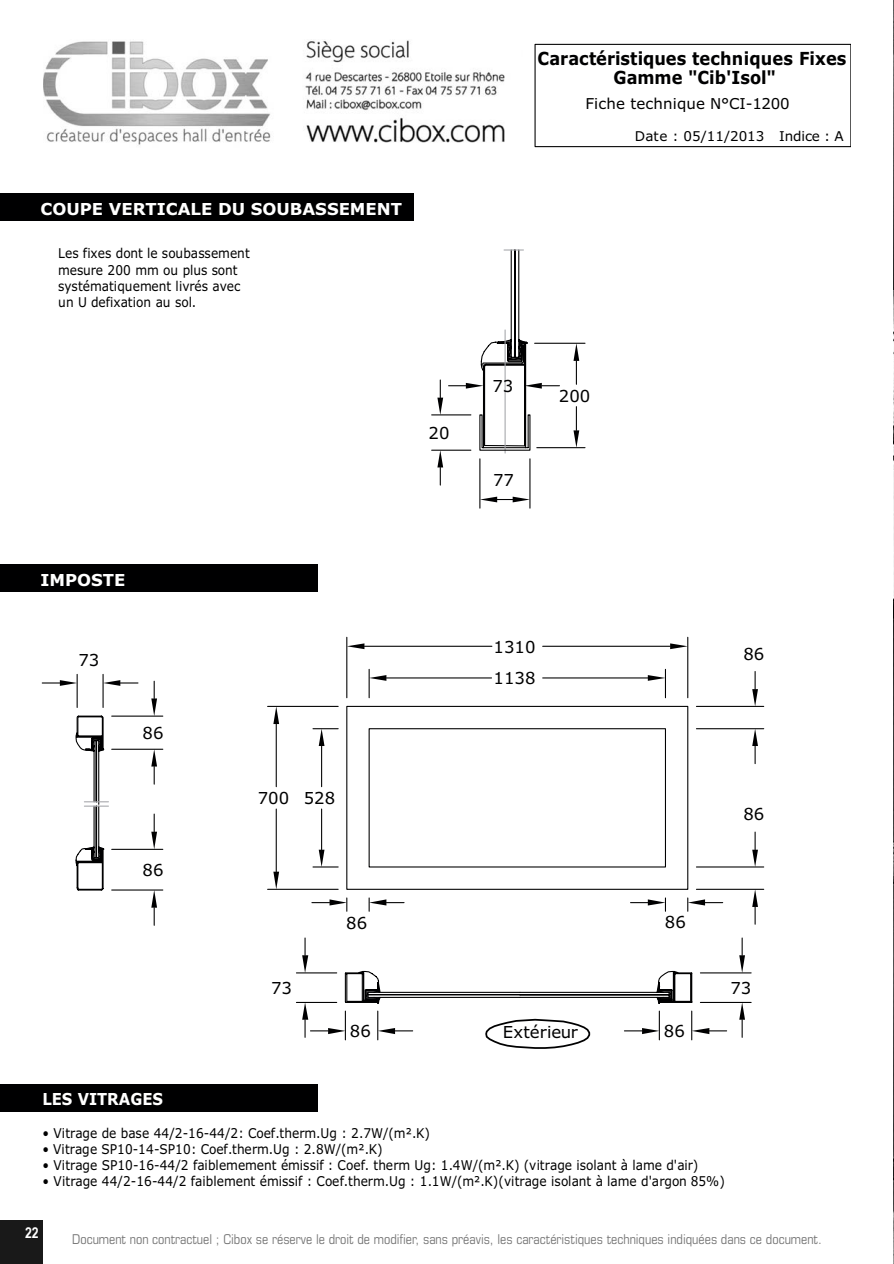
<style>
.page{position:relative;width:894px;height:1264px;background:#fff}
.page>*{position:absolute;margin:0;border:0;box-sizing:border-box;transform-origin:0 0}
.t1{font:700 18px/19.5px "Verdana";color:#000001;text-align:center;scale:.9 1}
.t2{font:16.5px "Verdana";color:#000001}
.t3{font:700 16.5px "Verdana";color:#fff}
.t4{font:700 16.5px "Verdana";color:#fff;scale:.9 1}
.t5{font:15px "Verdana";letter-spacing:.005em;color:#000001}
.t6{font:700 15px "Arial Narrow";color:#fff}
.t7{font:13.5px/16.2px "Verdana";color:#000001;scale:.9 1}
.t8{font:condensed 13.5px "Eurostile";color:#757575}
.t9{font:13.5px "Verdana";color:#000001}
</style>
<div class="page">
<img style="left:893px;top:290px;width:1px;height:973px">
<div style="left:0;top:194px;width:414px;height:27px;background:#000001"></div>
<svg style="left:75px;top:715px;width:614px;height:287px"></svg>
<div style="left:346px;top:706px;width:342px;height:184px;border:1px solid #000001"></div>
<div style="left:369px;top:728px;width:297px;height:139px;border:1px solid #000001"></div>
<svg style="left:76px;top:715px;width:32px;height:175px"></svg>
<hr style="left:84px;top:805px;width:24px;height:2px;background:#a5a6aa">
<div style="left:534px;top:44px;width:317px;height:103px;border:1px solid #000001"></div>
<hr style="left:77px;top:674px;width:1px;height:33px;background:#000001">
<hr style="left:103px;top:674px;width:1px;height:33px;background:#000001">
<svg style="left:42px;top:680px;width:35px;height:6px"></svg>
<svg style="left:103px;top:680px;width:35px;height:6px"></svg>
<div style="left:0;top:564px;width:317px;height:27px;background:#000001"></div>
<hr style="left:346px;top:637px;width:1px;height:61px;background:#000001">
<hr style="left:687px;top:637px;width:1px;height:61px;background:#000001">
<hr style="left:364px;top:646px;width:128px;height:1px;background:#000001">
<hr style="left:543px;top:646px;width:127px;height:1px;background:#000001">
<svg style="left:347px;top:643px;width:17px;height:6px"></svg>
<svg style="left:670px;top:643px;width:18px;height:6px"></svg>
<hr style="left:696px;top:706px;width:68px;height:1px;background:#000001">
<hr style="left:696px;top:728px;width:68px;height:1px;background:#000001">
<svg style="left:752px;top:671px;width:6px;height:35px"></svg>
<svg style="left:752px;top:729px;width:6px;height:35px"></svg>
<hr style="left:696px;top:889px;width:68px;height:1px;background:#000001">
<hr style="left:696px;top:866px;width:68px;height:1px;background:#000001">
<svg style="left:752px;top:889px;width:6px;height:35px"></svg>
<svg style="left:752px;top:832px;width:6px;height:35px"></svg>
<hr style="left:268px;top:706px;width:70px;height:1px;background:#000001">
<hr style="left:268px;top:889px;width:70px;height:1px;background:#000001">
<hr style="left:276px;top:724px;width:1px;height:63px;background:#000001">
<hr style="left:276px;top:809px;width:1px;height:63px;background:#000001">
<svg style="left:273px;top:706px;width:6px;height:18px"></svg>
<svg style="left:273px;top:872px;width:6px;height:17px"></svg>
<svg style="left:312px;top:898px;width:35px;height:13px"></svg>
<svg style="left:369px;top:898px;width:35px;height:13px"></svg>
<svg style="left:687px;top:898px;width:36px;height:13px"></svg>
<svg style="left:630px;top:898px;width:36px;height:13px"></svg>
<hr style="left:386px;top:677px;width:106px;height:1px;background:#000001">
<hr style="left:543px;top:677px;width:105px;height:1px;background:#000001">
<svg style="left:369px;top:669px;width:17px;height:29px"></svg>
<svg style="left:648px;top:669px;width:18px;height:29px"></svg>
<hr style="left:321px;top:746px;width:1px;height:41px;background:#000001">
<hr style="left:321px;top:809px;width:1px;height:41px;background:#000001">
<svg style="left:313px;top:728px;width:25px;height:18px"></svg>
<svg style="left:313px;top:850px;width:25px;height:17px"></svg>
<hr style="left:296px;top:972px;width:41px;height:1px;background:#000001">
<hr style="left:296px;top:1002px;width:41px;height:1px;background:#000001">
<svg style="left:302px;top:938px;width:425px;height:111px"></svg>
<hr style="left:700px;top:972px;width:51px;height:1px;background:#000001">
<hr style="left:700px;top:1002px;width:51px;height:1px;background:#000001">
<svg style="left:739px;top:938px;width:6px;height:35px"></svg>
<svg style="left:739px;top:1003px;width:6px;height:34px"></svg>
<hr style="left:112px;top:749px;width:51px;height:1px;background:#000001">
<hr style="left:112px;top:715px;width:51px;height:2px;background:#000001">
<svg style="left:151px;top:749px;width:6px;height:35px"></svg>
<svg style="left:151px;top:681px;width:6px;height:35px"></svg>
<hr style="left:112px;top:849px;width:51px;height:1px;background:#000001">
<hr style="left:112px;top:889px;width:51px;height:1px;background:#000001">
<svg style="left:151px;top:814px;width:6px;height:35px"></svg>
<svg style="left:151px;top:890px;width:6px;height:35px"></svg>
<div style="left:0;top:1084px;width:317px;height:27px;background:#000001"></div>
<hr style="left:479px;top:459px;width:1px;height:49px;background:#000001">
<hr style="left:529px;top:459px;width:1px;height:49px;background:#000001">
<svg style="left:480px;top:497px;width:50px;height:5px"></svg>
<hr style="left:535px;top:343px;width:50px;height:1px;background:#000001">
<hr style="left:537px;top:447px;width:48px;height:1px;background:#000001">
<svg style="left:573px;top:343px;width:6px;height:41px"></svg>
<svg style="left:573px;top:407px;width:6px;height:41px"></svg>
<svg style="left:431px;top:249px;width:128px;height:237px"></svg>
<img style="left:43px;top:40px;width:462px;height:105px">
<div style="left:0;top:1221px;width:43px;height:43px;background:#191919"></div>
<img style="left:893px;top:1px;width:1px;height:289px">
<h1 class="t1" style="left:538px;top:49px;width:345px">Caractéristiques techniques Fixes<br>Gamme "Cib'Isol"</h1>
<p class="t5" style="left:585px;top:94px;width:206px">Fiche technique N°CI-1200</p>
<p class="t3" style="left:40px;top:199px;width:363px">COUPE VERTICALE DU SOUBASSEMENT</p>
<p class="t7" style="left:58px;top:246px;width:215px">Les fixes dont le soubassement mesure 200 mm ou plus sont systématiquement livrés avec un U defixation au sol.</p>
<p class="t2" style="left:429px;top:422px;width:23px">20</p>
<p class="t3" style="left:40px;top:569px;width:87px">IMPOSTE</p>
<p class="t2" style="left:78px;top:650px;width:23px">73</p>
<p class="t2" style="left:143px;top:723px;width:23px">86</p>
<p class="t2" style="left:142px;top:859px;width:23px">86</p>
<p class="t2" style="left:258px;top:788px;width:33px">700</p>
<p class="t2" style="left:304px;top:788px;width:33px">528</p>
<p class="t2" style="left:492px;top:376px;width:23px">73</p>
<p class="t2" style="left:493px;top:470px;width:23px">77</p>
<p class="t2" style="left:559px;top:385px;width:33px">200</p>
<p class="t2" style="left:493px;top:636px;width:44px">1310</p>
<p class="t2" style="left:493px;top:668px;width:44px">1138</p>
<p class="t9" style="left:635px;top:127px;width:210px">Date : 05/11/2013 Indice : A</p>
<p class="t2" style="left:743px;top:643px;width:23px">86</p>
<p class="t2" style="left:743px;top:804px;width:23px">86</p>
<p class="t2" style="left:271px;top:977px;width:23px">73</p>
<p class="t2" style="left:346px;top:913px;width:23px">86</p>
<p class="t2" style="left:665px;top:912px;width:23px">86</p>
<p class="t2" style="left:503px;top:1022px;width:77px">Extérieur</p>
<p class="t2" style="left:350px;top:1021px;width:23px">86</p>
<p class="t2" style="left:664px;top:1021px;width:23px">86</p>
<p class="t2" style="left:730px;top:977px;width:23px">73</p>
<p class="t4" style="left:42px;top:1088px;width:136px">LES VITRAGES</p>
<p class="t7" style="left:42px;top:1125px;width:432px">• Vitrage de base 44/2-16-44/2: Coef.therm.Ug : 2.7W/(m².K)</p>
<p class="t7" style="left:42px;top:1141px;width:380px">• Vitrage SP10-14-SP10: Coef.therm.Ug : 2.8W/(m².K)</p>
<p class="t7" style="left:42px;top:1157px;width:730px">• Vitrage SP10-16-44/2 faiblemement émissif : Coef. therm Ug: 1.4W/(m².K) (vitrage isolant à lame d'air)</p>
<p class="t7" style="left:42px;top:1173px;width:760px">• Vitrage 44/2-16-44/2 faiblement émissif : Coef.therm.Ug : 1.1W/(m².K)(vitrage isolant à lame d'argon 85%)</p>
<p class="t6" style="left:25px;top:1224px;width:15px">22</p>
<p class="t8" style="left:72px;top:1234px;width:751px">Document non contractuel ; Cibox se réserve le droit de modifier, sans préavis, les caractéristiques techniques indiquées dans ce document.</p>
</div>
